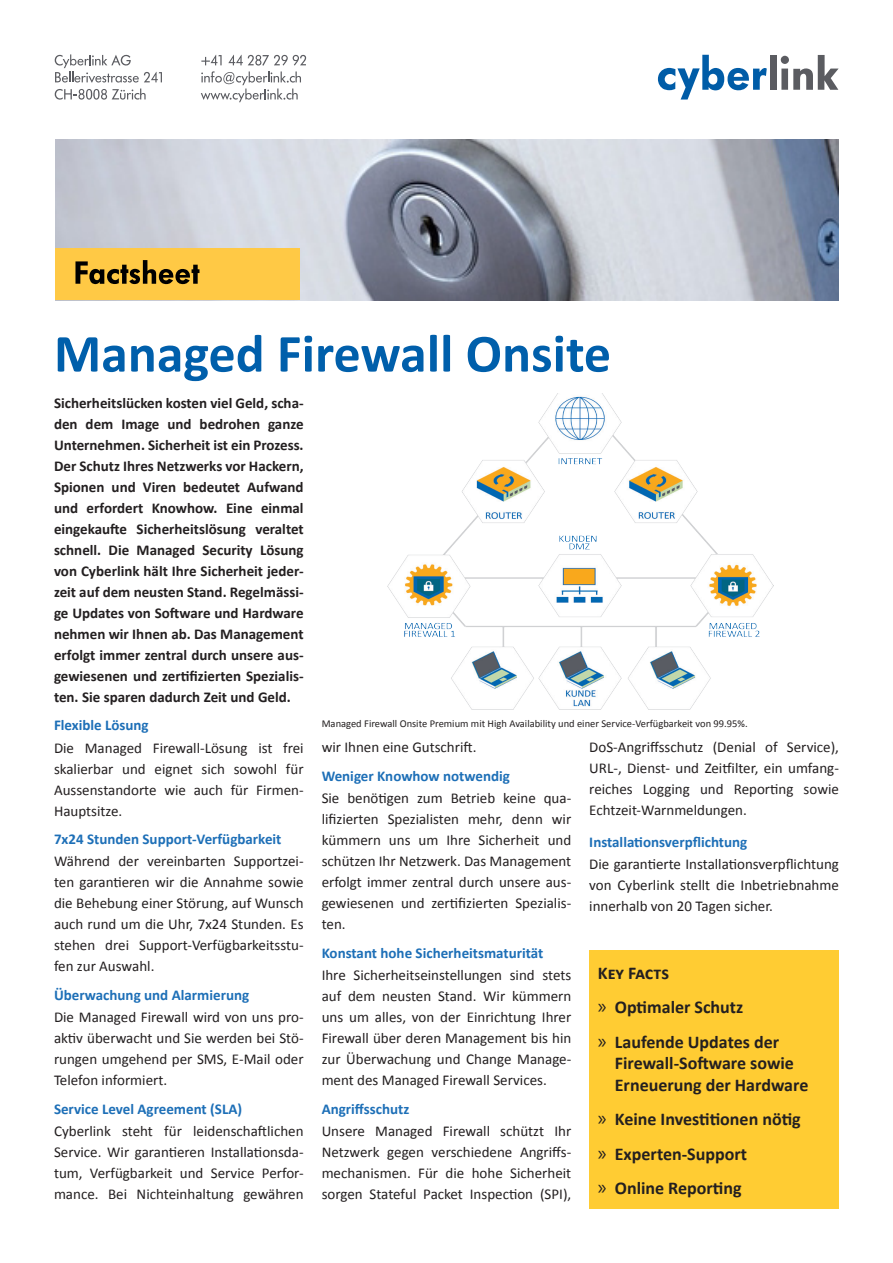
<style>
.page{position:relative;width:893px;height:1263px;background:#fff}
.page>*{position:absolute;margin:0;border:0;box-sizing:border-box;transform-origin:0 0}
.t1{font:700 54px "Calibri";color:#005fab}
.KeyFactsTitle{font:700 18px/21.6px "Calibri";color:#231f20}
.t2{font:15px/21px "Calibri";color:#231f20;text-align:justify}
.t3{font:700 15px/21px "Calibri";color:#231f20;text-align:justify}
.TextTitel{font:700 15px "Calibri";color:#1d6fb7}
.t4{font:10.5px "Calibri";color:#231f20}
.s1{font-family:"Myriad Pro";font-weight:400;font-size:21px}
</style>
<div class="page">
<div style="left:589px;top:950px;width:250px;height:259px;background:#fc3"></div>
<img style="left:388px;top:394px;width:385px;height:315px">
<img style="left:55px;top:140px;width:784px;height:160px">
<svg style="left:658px;top:55px;width:109px;height:45px"></svg>
<div style="left:770px;top:55px;width:6px;height:35px;background:#5b5c61"></div>
<svg style="left:781px;top:55px;width:58px;height:35px"></svg>
<svg style="left:55px;top:55px;width:107px;height:28px"></svg>
<svg style="left:55px;top:89px;width:91px;height:11px"></svg>
<svg style="left:201px;top:55px;width:105px;height:47px"></svg>
<div style="left:55px;top:249px;width:245px;height:51px;background:#ffc945"></div>
<svg style="left:75px;top:260px;width:124px;height:24px"></svg>
<p class="t1" style="left:54px;top:319px;width:559px">Managed Firewall Onsite</p>
<p class="t3" style="left:54px;top:392px;width:251px">Sicherheitslücken kosten viel Geld, scha&shy;den dem Image und bedrohen ganze Unternehmen. Sicherheit ist ein Prozess.<br>Der Schutz Ihres Netzwerks vor Hackern, Spionen und Viren bedeutet Aufwand und erfordert Knowhow. Eine einmal eingekaufte Sicherheitslösung veraltet schnell. Die Managed Security Lösung von Cyberlink hält Ihre Sicherheit jeder&shy;zeit auf dem neusten Stand. Regelmässi&shy;ge Updates von Software und Hardware nehmen wir Ihnen ab. Das Management erfolgt immer zentral durch unsere aus&shy;gewiesenen und zertifizierten Spezialis&shy;ten. Sie sparen dadurch Zeit und Geld.</p>
<p class="TextTitel" style="left:54px;top:716px;width:96px">Flexible Lösung</p>
<p class="t2" style="left:54px;top:737px;width:251px">Die Managed Firewall-Lösung ist frei skalierbar und eignet sich sowohl für Aussenstandorte wie auch für Firmen-Hauptsitze.</p>
<p class="TextTitel" style="left:54px;top:829px;width:229px">7x24 Stunden Support-Verfügbarkeit</p>
<p class="t2" style="left:54px;top:851px;width:251px">Während der vereinbarten Supportzei&shy;ten garantieren wir die Annahme sowie die Behebung einer Störung, auf Wunsch auch rund um die Uhr, 7x24 Stunden. Es stehen drei Support-Verfügbarkeitsstu&shy;fen zur Auswahl.</p>
<p class="TextTitel" style="left:54px;top:985px;width:197px">Überwachung und Alarmierung</p>
<p class="t2" style="left:54px;top:1007px;width:251px">Die Managed Firewall wird von uns pro&shy;aktiv überwacht und Sie werden bei Stö&shy;rungen umgehend per SMS, E-Mail oder Telefon informiert.</p>
<p class="TextTitel" style="left:54px;top:1099px;width:190px">Service Level Agreement (SLA)</p>
<p class="t2" style="left:54px;top:1120px;width:251px">Cyberlink steht für leidenschaftlichen Service. Wir garantieren Installationsda&shy;tum, Verfügbarkeit und Service Perfor&shy;mance. Bei Nichteinhaltung gewähren</p>
<p class="t4" style="left:322px;top:717px;width:427px">Managed Firewall Onsite Premium mit High Availability und einer Service-Verfügbarkeit von 99.95%.</p>
<p class="t2" style="left:322px;top:737px;width:156px">wir Ihnen eine Gutschrift.</p>
<p class="TextTitel" style="left:322px;top:766px;width:190px">Weniger Knowhow notwendig</p>
<p class="t2" style="left:322px;top:788px;width:251px">Sie benötigen zum Betrieb keine qua&shy;lifizierten Spezialisten mehr, denn wir kümmern uns um Ihre Sicherheit und schützen Ihr Netzwerk. Das Management erfolgt immer zentral durch unsere aus&shy;gewiesenen und zertifizierten Spezialis&shy;ten.</p>
<p class="TextTitel" style="left:322px;top:943px;width:223px">Konstant hohe Sicherheitsmaturität</p>
<p class="t2" style="left:322px;top:964px;width:251px">Ihre Sicherheitseinstellungen sind stets auf dem neusten Stand. Wir kümmern uns um alles, von der Einrichtung Ihrer Firewall über deren Management bis hin zur Überwachung und Change Manage&shy;ment des Managed Firewall Services.</p>
<p class="TextTitel" style="left:322px;top:1099px;width:89px">Angriffsschutz</p>
<p class="t2" style="left:322px;top:1120px;width:251px">Unsere Managed Firewall schützt Ihr Netzwerk gegen verschiedene Angriffs&shy;mechanismen. Für die hohe Sicherheit sorgen Stateful Packet Inspection (SPI),</p>
<p class="t2" style="left:589px;top:737px;width:251px">DoS-Angriffsschutz (Denial of Service), URL-, Dienst- und Zeitfilter, ein umfang&shy;reiches Logging und Reporting sowie Echtzeit-Warnmeldungen.</p>
<p class="TextTitel" style="left:589px;top:832px;width:160px">Installationsverpflichtung</p>
<p class="t2" style="left:589px;top:854px;width:251px">Die garantierte Installationsverpflichtung von Cyberlink stellt die Inbetriebnahme innerhalb von 20 Tagen sicher.</p>
<p class="KeyFactsTitle" style="left:598px;top:962px;width:73px">Key Facts</p>
<p class="KeyFactsTitle" style="left:598px;top:996px;width:147px"><span class="s1">»</span> Optimaler Schutz</p>
<p class="KeyFactsTitle" style="left:615px;top:1031px;width:195px;text-indent:-17px"><span class="s1">»</span> Laufende Updates der<br>Firewall-Software sowie<br>Erneuerung der Hardware</p>
<p class="KeyFactsTitle" style="left:598px;top:1108px;width:205px"><span class="s1">»</span> Keine Investitionen nötig</p>
<p class="KeyFactsTitle" style="left:598px;top:1143px;width:151px"><span class="s1">»</span> Experten-Support</p>
<p class="KeyFactsTitle" style="left:598px;top:1177px;width:145px"><span class="s1">»</span> Online Reporting</p>
</div>
